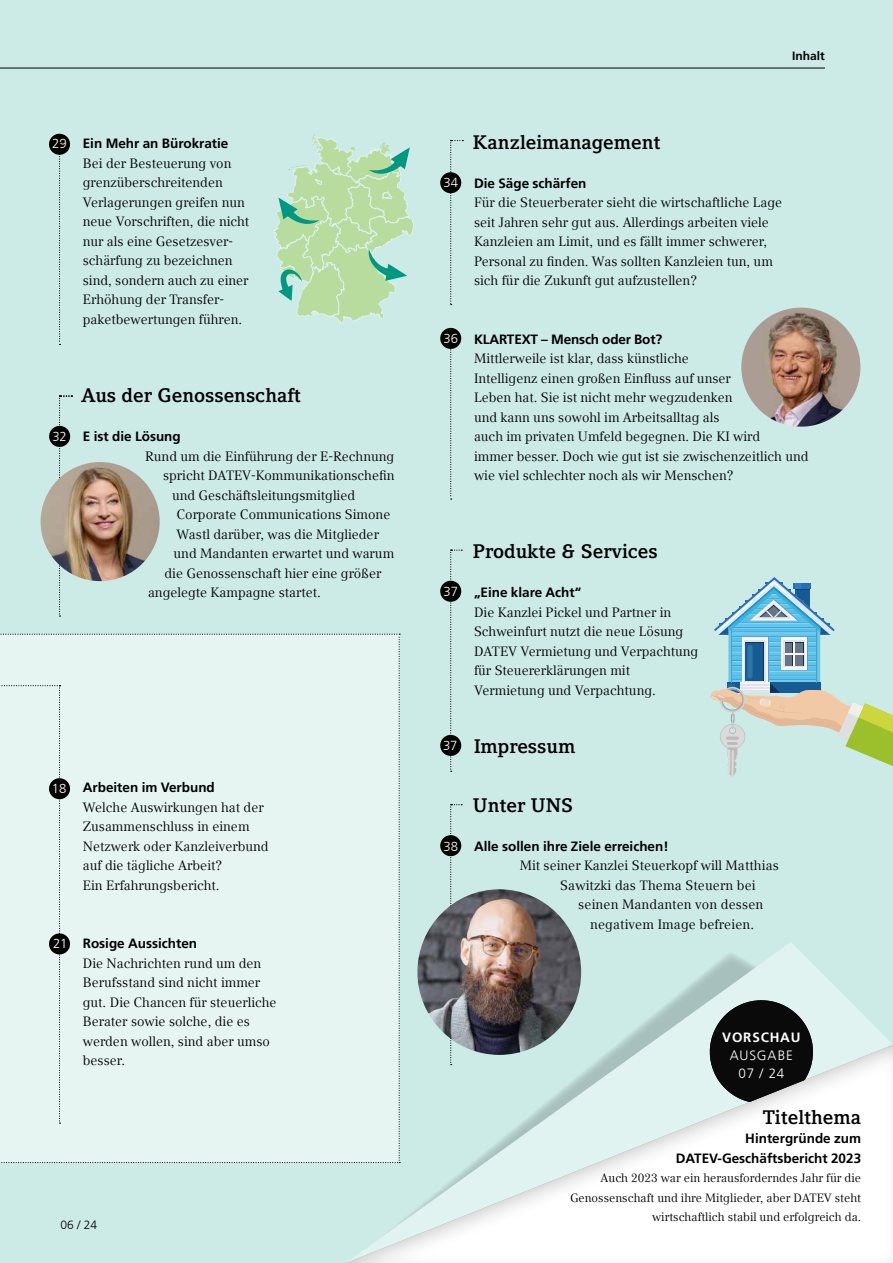
<style>
.page{position:relative;width:893px;height:1263px;background:#cceae6}
.page>*{position:absolute;margin:0;border:0;box-sizing:border-box;transform-origin:0 0}
.t1{font:700 19.5px "Compatil Letter LT Pro";color:#000}
.t2{font:13.5px/19.5px "Compatil Text LT Pro";color:#000}
.t3{font:700 13.5px/19.5px "Frutiger LT Com";color:#000;text-align:right}
.t4{font:300 13.5px/18px "Frutiger LT Com";letter-spacing:.06em;color:#fff;text-align:center}
.t5{font:700 13.5px "Frutiger LT Com";letter-spacing:.06em;color:#fff}
.t6{font:300 13.05px "Frutiger LT Com";letter-spacing:-.01em;color:#fff}
.t7{font:12px/19.5px "Compatil Text LT Pro";color:#000;text-align:right}
.t8{font:300 12px "Frutiger LT Com";color:#000}
.t9{font:700 12px "Frutiger LT Com";color:#000}
</style>
<div class="page">
<svg style="left:581px;top:942px;width:305px;height:96px"></svg>
<div style="left:710px;top:1000px;width:103px;height:103px;background:#0a0a0a;border-radius:50%"></div>
<div style="left:312px;top:1038px;width:581px;height:225px;background:#000;opacity:.3"></div>
<div style="left:440px;top:581px;width:21px;height:21px;background:#000;border-radius:50%"></div>
<div style="left:440px;top:735px;width:21px;height:21px;background:#000;border-radius:50%"></div>
<div style="left:440px;top:835px;width:21px;height:21px;background:#000;border-radius:50%"></div>
<div style="left:49px;top:134px;width:21px;height:21px;background:#000;border-radius:50%"></div>
<svg style="left:450px;top:550px;width:12px;height:222px"></svg>
<svg style="left:59px;top:154px;width:2px;height:191px"></svg>
<svg style="left:59px;top:395px;width:13px;height:222px"></svg>
<div style="left:49px;top:426px;width:21px;height:21px;background:#000;border-radius:50%"></div>
<svg style="left:450px;top:804px;width:12px;height:261px"></svg>
<img style="left:741px;top:308px;width:119px;height:119px;border-radius:58px">
<img style="left:41px;top:462px;width:119px;height:119px;border-radius:60px">
<svg style="left:710px;top:577px;width:183px;height:200px"></svg>
<div style="left:440px;top:328px;width:21px;height:21px;background:#000;border-radius:50%"></div>
<img style="left:417px;top:889px;width:164px;height:166px">
<div style="left:0;top:634px;width:400px;height:529px;background:#e6f5f2"></div>
<div style="left:49px;top:778px;width:21px;height:21px;background:#000;border-radius:50%"></div>
<div style="left:49px;top:933px;width:21px;height:21px;background:#000;border-radius:50%"></div>
<svg style="left:273px;top:134px;width:141px;height:190px"></svg>
<hr style="left:0;top:68px;width:825px;height:1px;background:#000">
<div style="left:440px;top:172px;width:21px;height:21px;background:#000;border-radius:50%"></div>
<svg style="left:450px;top:140px;width:13px;height:165px"></svg>
<svg style="left:450px;top:348px;width:2px;height:152px"></svg>
<p class="t6" style="left:52px;top:136px;width:16px">29</p>
<p class="t3" style="left:83px;top:134px;width:147px">Ein Mehr an Bürokratie</p>
<p class="t2" style="left:83px;top:154px;width:168px">Bei der Besteuerung von grenzüberschreitenden<br>Verlagerungen greifen nun neue Vorschriften, die nicht nur als eine Gesetzesver&shy;schärfung zu bezeichnen sind, sondern auch zu einer<br>Erhöhung der Transfer&shy;paketbewertungen führen.</p>
<p class="t6" style="left:52px;top:428px;width:16px">32</p>
<h1 class="t1" style="left:82px;top:384px;width:221px">Aus der Genossenschaft</h1>
<p class="t3" style="left:83px;top:426px;width:99px">E ist die Lösung</p>
<p class="t2" style="left:145px;top:446px;width:251px">Rund um die Einführung der E-Rechnung</p>
<p class="t2" style="left:163px;top:466px;width:233px">spricht DATEV-Kommunikationschefin</p>
<p class="t2" style="left:172px;top:485px;width:185px">und Geschäftsleitungsmitglied</p>
<p class="t2" style="left:177px;top:505px;width:215px">Corporate Communications Simone</p>
<p class="t2" style="left:177px;top:524px;width:204px">Wastl darüber, was die Mitglieder</p>
<p class="t2" style="left:174px;top:544px;width:222px">und Mandanten erwartet und warum</p>
<p class="t2" style="left:165px;top:563px;width:218px">die Genossenschaft hier eine größer</p>
<p class="t2" style="left:148px;top:583px;width:174px">angelegte Kampagne startet.</p>
<p class="t6" style="left:52px;top:781px;width:16px">18</p>
<p class="t3" style="left:83px;top:777px;width:134px">Arbeiten im Verbund</p>
<p class="t2" style="left:83px;top:797px;width:187px">Welche Auswirkungen hat der<br>Zusammenschluss in einem<br>Netzwerk oder Kanzleiverbund auf die tägliche Arbeit?<br>Ein Erfahrungsbericht.</p>
<p class="t6" style="left:53px;top:936px;width:16px">21</p>
<p class="t3" style="left:83px;top:933px;width:116px">Rosige Aussichten</p>
<p class="t2" style="left:83px;top:953px;width:195px">Die Nachrichten rund um den<br>Berufsstand sind nicht immer gut. Die Chancen für steuerliche<br>Berater sowie solche, die es werden wollen, sind aber umso besser.</p>
<p class="t8" style="left:60px;top:1217px;width:38px">06 / 24</p>
<p class="t9" style="left:792px;top:48px;width:34px">Inhalt</p>
<p class="t6" style="left:443px;top:175px;width:16px">34</p>
<h1 class="t1" style="left:473px;top:130px;width:189px">Kanzleimanagement</h1>
<p class="t3" style="left:474px;top:173px;width:114px">Die Säge schärfen</p>
<p class="t2" style="left:474px;top:193px;width:310px">Für die Steuerberater sieht die wirtschaftliche Lage seit Jahren sehr gut aus. Allerdings arbeiten viele Kanzleien am Limit, und es fällt immer schwerer, Personal zu finden. Was sollten Kanzleien tun, um sich für die Zukunft gut aufzustellen?</p>
<p class="t6" style="left:443px;top:330px;width:16px">36</p>
<p class="t3" style="left:474px;top:329px;width:190px">KLARTEXT – Mensch oder Bot?</p>
<p class="t2" style="left:474px;top:349px;width:336px">Mittlerweile ist klar, dass künstliche<br>Intelligenz einen großen Einfluss auf unser<br>Leben hat. Sie ist nicht mehr wegzudenken<br>und kann uns sowohl im Arbeitsalltag als<br>auch im privaten Umfeld begegnen. Die KI wird<br>immer besser. Doch wie gut ist sie zwischenzeitlich und wie viel schlechter noch als wir Menschen?</p>
<p class="t6" style="left:443px;top:583px;width:16px">37</p>
<h1 class="t1" style="left:473px;top:540px;width:186px">Produkte &amp; Services</h1>
<p class="t3" style="left:474px;top:582px;width:109px">„Eine klare Acht“</p>
<p class="t2" style="left:474px;top:602px;width:226px">Die Kanzlei Pickel und Partner in<br>Schweinfurt nutzt die neue Lösung<br>DATEV Vermietung und Verpachtung für Steuererklärungen mit<br>Vermietung und Verpachtung.</p>
<p class="t6" style="left:443px;top:738px;width:16px">37</p>
<h1 class="t1" style="left:474px;top:735px;width:103px">Impressum</h1>
<p class="t6" style="left:443px;top:838px;width:16px">38</p>
<h1 class="t1" style="left:473px;top:793px;width:102px">Unter UNS</h1>
<p class="t3" style="left:474px;top:836px;width:196px">Alle sollen ihre Ziele erreichen!</p>
<p class="t2" style="left:560px;top:856px;width:220px;text-indent:-40px">Mit seiner Kanzlei Steuerkopf will Matthias<br>Sawitzki das Thema Steuern bei</p>
<p class="t2" style="left:578px;top:895px;width:187px;text-align:center">seinen Mandanten von dessen negativem Image befreien.</p>
<p class="t5" style="left:722px;top:1029px;width:80px">VORSCHAU</p>
<p class="t4" style="left:730px;top:1046px;width:65px">AUSGABE<br>07 / 24</p>
<h1 class="t1" style="left:763px;top:1105px;width:100px">Titelthema</h1>
<p class="t3" style="left:676px;top:1128px;width:187px">Hintergründe zum<br>DATEV-Geschäftsbericht 2023</p>
<p class="t7" style="left:570px;top:1168px;width:293px">Auch 2023 war ein herausforderndes Jahr für die<br>Genossenschaft und ihre Mitglieder, aber DATEV steht wirtschaftlich stabil und erfolgreich da.</p>
<p class="t8" style="left:812px;top:1217px;width:15px">05</p>
</div>
